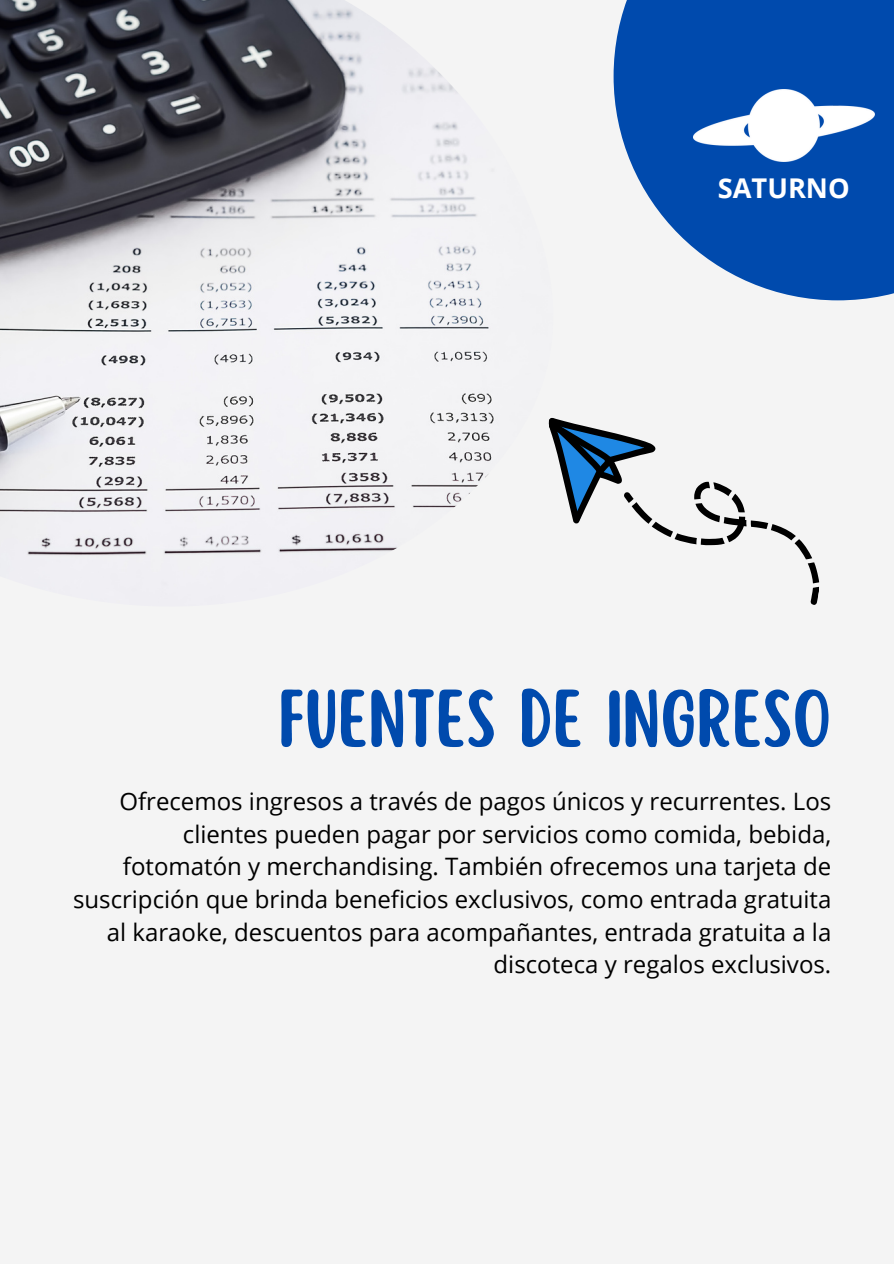
<style>
.page{position:relative;width:894px;height:1264px;background:#fff}
.page>*{position:absolute;margin:0;border:0;box-sizing:border-box;transform-origin:0 0}
.t1{font:71.85px "Scripter";color:#004aad}
.t2{font:700 27.3px "Open Sans";color:#fff}
.t3{font:24px/32.7px "Open Sans";color:#000;text-align:right}
</style>
<div class="page">
<div style="left:0;top:0;width:893px;height:1263px;background:#f4f4f4"></div>
<img style="left:0;top:0;width:494px;height:556px">
<svg style="left:613px;top:0;width:280px;height:300px;fill:#004aad"></svg>
<svg style="left:548px;top:418px;width:272px;height:187px"></svg>
<img style="left:693px;top:89px;width:181px;height:72px">
<p class="t2" style="left:717px;top:168px;width:133px">SATURNO</p>
<p class="t1" style="left:278px;top:682px;width:554px">FUENTES DE INGRESO</p>
<p class="t3" style="left:73px;top:784px;width:759px">Ofrecemos ingresos a través de pagos únicos y recurrentes. Los clientes pueden pagar por servicios como comida, bebida, fotomatón y merchandising. También ofrecemos una tarjeta de suscripción que brinda beneficios exclusivos, como entrada gratuita al karaoke, descuentos para acompañantes, entrada gratuita a la discoteca y regalos exclusivos.</p>
</div>
